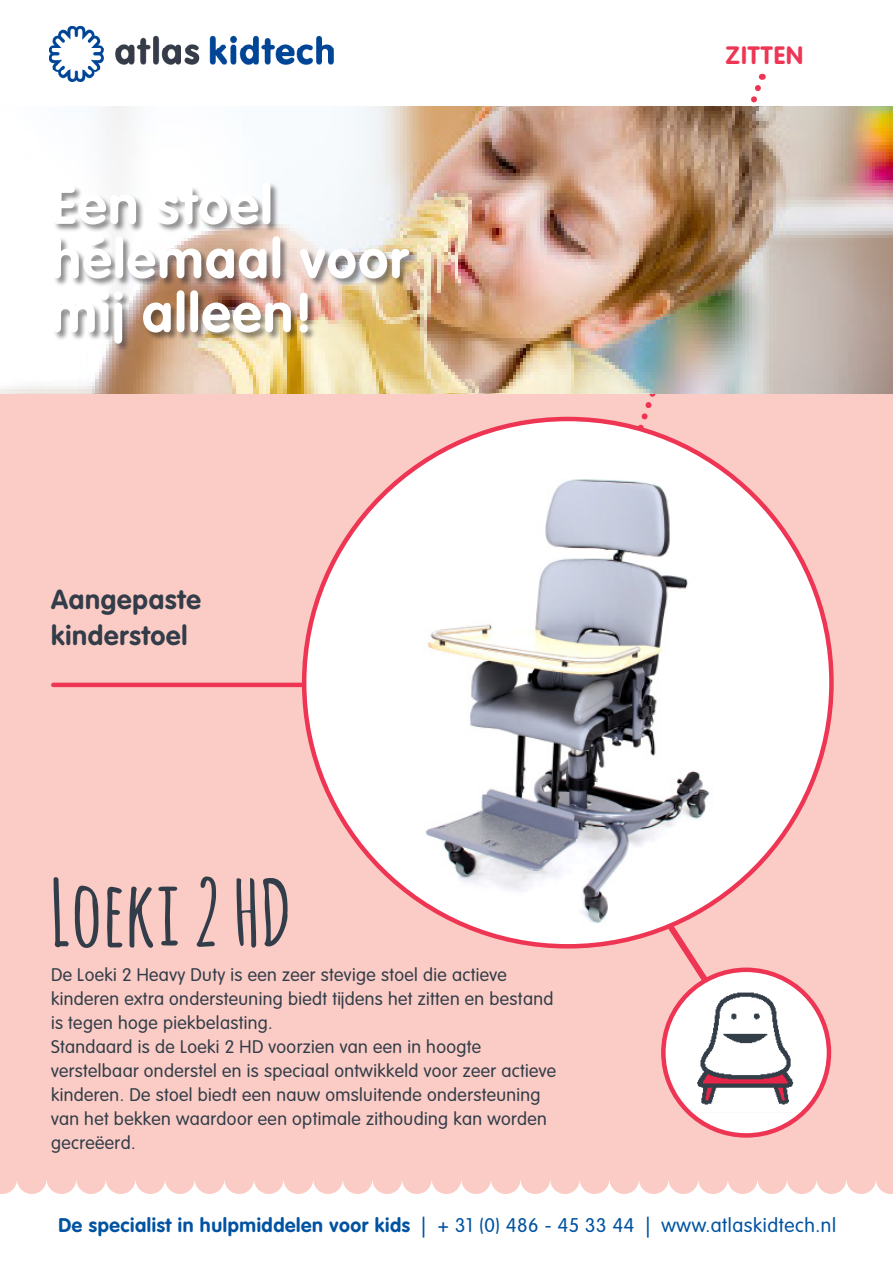
<style>
.page{position:relative;width:893px;height:1263px;background:#fff}
.page>*{position:absolute;margin:0;border:0;box-sizing:border-box;transform-origin:0 0}
.t1{font:700 90px "Amatic";letter-spacing:.03em;color:#323d49}
.t2{font:700 54px/54px "VAG Rounded LT Pro";letter-spacing:.03em;color:#fff}
.t3{font:700 27px "VAG Rounded LT Pro";letter-spacing:.03em;color:#323d49}
.t4{font:700 24.75px "VAG Rounded LT Pro";letter-spacing:.04em;color:#ee3553}
.t5{font:300 19.5px "VAG Rounded LT Pro";letter-spacing:.03em;color:#0153a1}
.t6{font:300 18px/24px "VAG Rounded LT Pro";letter-spacing:.02em;color:#323d49}
.s1{font-weight:700}
</style>
<div class="page">
<img style="left:49px;top:27px;width:284px;height:54px">
<div style="left:0;top:388px;width:893px;height:792px;background:#fbccc5"></div>
<svg style="left:679px;top:946px;width:23px;height:24px"></svg>
<hr style="left:53px;top:683px;width:251px;height:4px;background:#ee3553">
<img style="left:663px;top:970px;width:166px;height:142px">
<img style="left:689px;top:1112px;width:115px;height:23px">
<div style="left:661px;top:967px;width:170px;height:171px;border:4px solid #ee3553;border-radius:50%"></div>
<svg style="left:0;top:1180px;width:17px;height:14px"></svg>
<div style="left:343px;top:1164px;width:29px;height:30px;background:#fbccc5;border-radius:50%"></div>
<div style="left:165px;top:1164px;width:30px;height:30px;background:#fbccc5;border-radius:50%"></div>
<div style="left:520px;top:1164px;width:30px;height:30px;background:#fbccc5;border-radius:50%"></div>
<div style="left:757px;top:1164px;width:30px;height:30px;background:#fbccc5;border-radius:50%"></div>
<div style="left:76px;top:1164px;width:30px;height:30px;background:#fbccc5;border-radius:50%"></div>
<div style="left:432px;top:1164px;width:29px;height:30px;background:#fbccc5;border-radius:50%"></div>
<div style="left:254px;top:1164px;width:30px;height:30px;background:#fbccc5;border-radius:50%"></div>
<div style="left:609px;top:1164px;width:30px;height:30px;background:#fbccc5;border-radius:50%"></div>
<div style="left:846px;top:1164px;width:30px;height:30px;background:#fbccc5;border-radius:50%"></div>
<div style="left:17px;top:1164px;width:30px;height:30px;background:#fbccc5;border-radius:50%"></div>
<div style="left:372px;top:1164px;width:30px;height:30px;background:#fbccc5;border-radius:50%"></div>
<div style="left:195px;top:1164px;width:29px;height:30px;background:#fbccc5;border-radius:50%"></div>
<div style="left:550px;top:1164px;width:30px;height:30px;background:#fbccc5;border-radius:50%"></div>
<div style="left:787px;top:1164px;width:30px;height:30px;background:#fbccc5;border-radius:50%"></div>
<div style="left:106px;top:1164px;width:29px;height:30px;background:#fbccc5;border-radius:50%"></div>
<div style="left:461px;top:1164px;width:30px;height:30px;background:#fbccc5;border-radius:50%"></div>
<div style="left:698px;top:1164px;width:30px;height:30px;background:#fbccc5;border-radius:50%"></div>
<div style="left:284px;top:1164px;width:29px;height:30px;background:#fbccc5;border-radius:50%"></div>
<div style="left:639px;top:1164px;width:30px;height:30px;background:#fbccc5;border-radius:50%"></div>
<svg style="left:876px;top:1180px;width:17px;height:14px"></svg>
<div style="left:47px;top:1164px;width:29px;height:30px;background:#fbccc5;border-radius:50%"></div>
<div style="left:402px;top:1164px;width:30px;height:30px;background:#fbccc5;border-radius:50%"></div>
<div style="left:224px;top:1164px;width:30px;height:30px;background:#fbccc5;border-radius:50%"></div>
<div style="left:580px;top:1164px;width:29px;height:30px;background:#fbccc5;border-radius:50%"></div>
<div style="left:817px;top:1164px;width:29px;height:30px;background:#fbccc5;border-radius:50%"></div>
<div style="left:135px;top:1164px;width:30px;height:30px;background:#fbccc5;border-radius:50%"></div>
<div style="left:491px;top:1164px;width:29px;height:30px;background:#fbccc5;border-radius:50%"></div>
<div style="left:728px;top:1164px;width:29px;height:30px;background:#fbccc5;border-radius:50%"></div>
<div style="left:313px;top:1164px;width:30px;height:30px;background:#fbccc5;border-radius:50%"></div>
<div style="left:669px;top:1164px;width:29px;height:30px;background:#fbccc5;border-radius:50%"></div>
<svg style="left:629px;top:85px;width:136px;height:334px"></svg>
<div style="left:304px;top:419px;width:527px;height:527px;background:#fff;border-radius:50%"></div>
<img style="left:348px;top:419px;width:435px;height:527px">
<img style="left:0;top:106px;width:893px;height:287px">
<div style="left:53px;top:182px;width:365px;height:170px;background:#231f20;opacity:.5"></div>
<p class="t2" style="left:51px;top:179px;width:223px">Een stoel</p>
<p class="t2" style="left:51px;top:233px;width:358px">hélemaal voor mij alleen!</p>
<p class="t3" style="left:51px;top:582px;width:151px">Aangepaste</p>
<p class="t3" style="left:51px;top:618px;width:138px">kinderstoel</p>
<p class="t1" style="left:51px;top:849px;width:241px">Loeki 2 HD</p>
<p class="t6" style="left:51px;top:964px;width:457px">De Loeki 2 Heavy Duty is een zeer stevige stoel die actieve</p>
<p class="t6" style="left:51px;top:988px;width:504px">kinderen extra ondersteuning biedt tijdens het zitten en bestand is tegen hoge piekbelasting.</p>
<p class="t6" style="left:51px;top:1036px;width:507px">Standaard is de Loeki 2 HD voorzien van een in hoogte verstelbaar onderstel en is speciaal ontwikkeld voor zeer actieve kinderen. De stoel biedt een nauw omsluitende ondersteuning van het bekken waardoor een optimale zithouding kan worden gecreëerd.</p>
<p class="t4" style="left:725px;top:40px;width:79px">ZITTEN</p>
<p class="t5" style="left:58px;top:1213px;width:779px"><span class="s1">De specialist in hulpmiddelen voor kids</span> | + 31 (0) 486 - 45 33 44 | www.atlaskidtech.nl</p>
</div>
